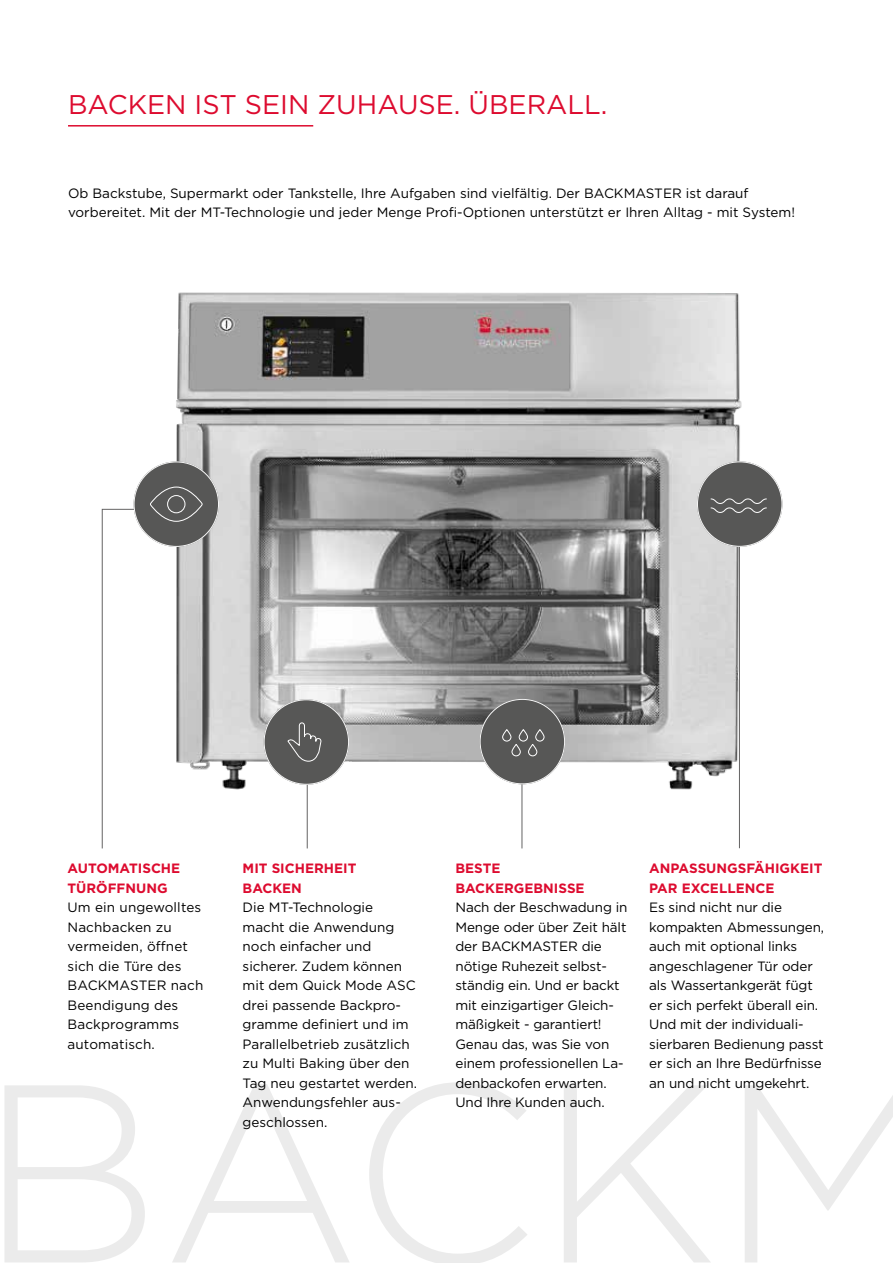
<style>
.page{position:relative;width:893px;height:1263px;background:#fff}
.page>*{position:absolute;margin:0;border:0;box-sizing:border-box;transform-origin:0 0}
.t1{font:27px "Gotham";color:#dd0b2f}
.t2{font:13.5px/19.5px "Gotham";letter-spacing:-.01em;color:#000}
.t3{font:13.5px/19.5px "Gotham";letter-spacing:.01em;color:#000}
.t4{font:700 13.5px/19.5px "Gotham";color:#dd0b2f}
</style>
<div class="page">
<img style="left:176px;top:292px;width:572px;height:515px">
<hr style="left:68px;top:125px;width:245px;height:2px;background:#dd0b2f">
<hr style="left:307px;top:768px;width:1px;height:80px;background:#646363">
<div style="left:264px;top:699px;width:85px;height:86px;background:#575756;border-radius:50%"></div>
<svg style="left:287px;top:722px;width:35px;height:40px"></svg>
<div style="left:134px;top:461px;width:85px;height:86px;background:#575756;border-radius:50%"></div>
<svg style="left:102px;top:486px;width:101px;height:363px"></svg>
<hr style="left:522px;top:768px;width:1px;height:80px;background:#646363">
<div style="left:480px;top:699px;width:85px;height:85px;background:#575756;border-radius:50%"></div>
<svg style="left:502px;top:730px;width:43px;height:27px"></svg>
<hr style="left:739px;top:513px;width:1px;height:335px;background:#646363">
<div style="left:697px;top:461px;width:85px;height:86px;background:#575756;border-radius:50%"></div>
<svg style="left:710px;top:498px;width:57px;height:15px"></svg>
<h1 class="t1" style="left:68px;top:87px;width:541px">BACKEN IST SEIN ZUHAUSE. ÜBERALL.</h1>
<p class="t2" style="left:68px;top:183px;width:729px">Ob Backstube, Supermarkt oder Tankstelle, Ihre Aufgaben sind vielfältig. Der BACKMASTER ist darauf vorbereitet. Mit der MT-Technologie und jeder Menge Profi-Optionen unterstützt er Ihren Alltag - mit System!</p>
<p class="t4" style="left:68px;top:859px;width:114px">AUTOMATISCHE<br>TÜRÖFFNUNG</p>
<p class="t3" style="left:68px;top:898px;width:137px">Um ein ungewolltes<br>Nachbacken zu vermeiden, öffnet sich die Türe des<br>BACKMASTER nach<br>Beendigung des<br>Backprogramms automatisch.</p>
<p class="t4" style="left:243px;top:859px;width:115px">MIT SICHERHEIT<br>BACKEN</p>
<p class="t2" style="left:243px;top:897px;width:176px">Die MT-Technologie macht die Anwendung noch einfacher und sicherer. Zudem können mit dem Quick Mode ASC drei passende Backpro&shy;gramme definiert und im<br>Parallelbetrieb zusätzlich zu Multi Baking über den<br>Tag neu gestartet werden.<br>Anwendungsfehler aus&shy;geschlossen.</p>
<p class="t4" style="left:455px;top:859px;width:131px">BESTE<br>BACKERGEBNISSE</p>
<p class="t2" style="left:455px;top:897px;width:173px">Nach der Beschwadung in<br>Menge oder über Zeit hält der BACKMASTER die nötige Ruhezeit selbst&shy;ständig ein. Und er backt mit einzigartiger Gleich&shy;mäßigkeit - garantiert!<br>Genau das, was Sie von einem professionellen La&shy;denbackofen erwarten.<br>Und Ihre Kunden auch.</p>
<p class="t4" style="left:649px;top:859px;width:175px">ANPASSUNGSFÄHIGKEIT<br>PAR EXCELLENCE</p>
<p class="t2" style="left:649px;top:897px;width:176px">Es sind nicht nur die kompakten Abmessungen, auch mit optional links angeschlagener Tür oder als Wassertankgerät fügt er sich perfekt überall ein.<br>Und mit der individuali&shy;sierbaren Bedienung passt er sich an Ihre Bedürfnisse an und nicht umgekehrt.</p>
</div>
